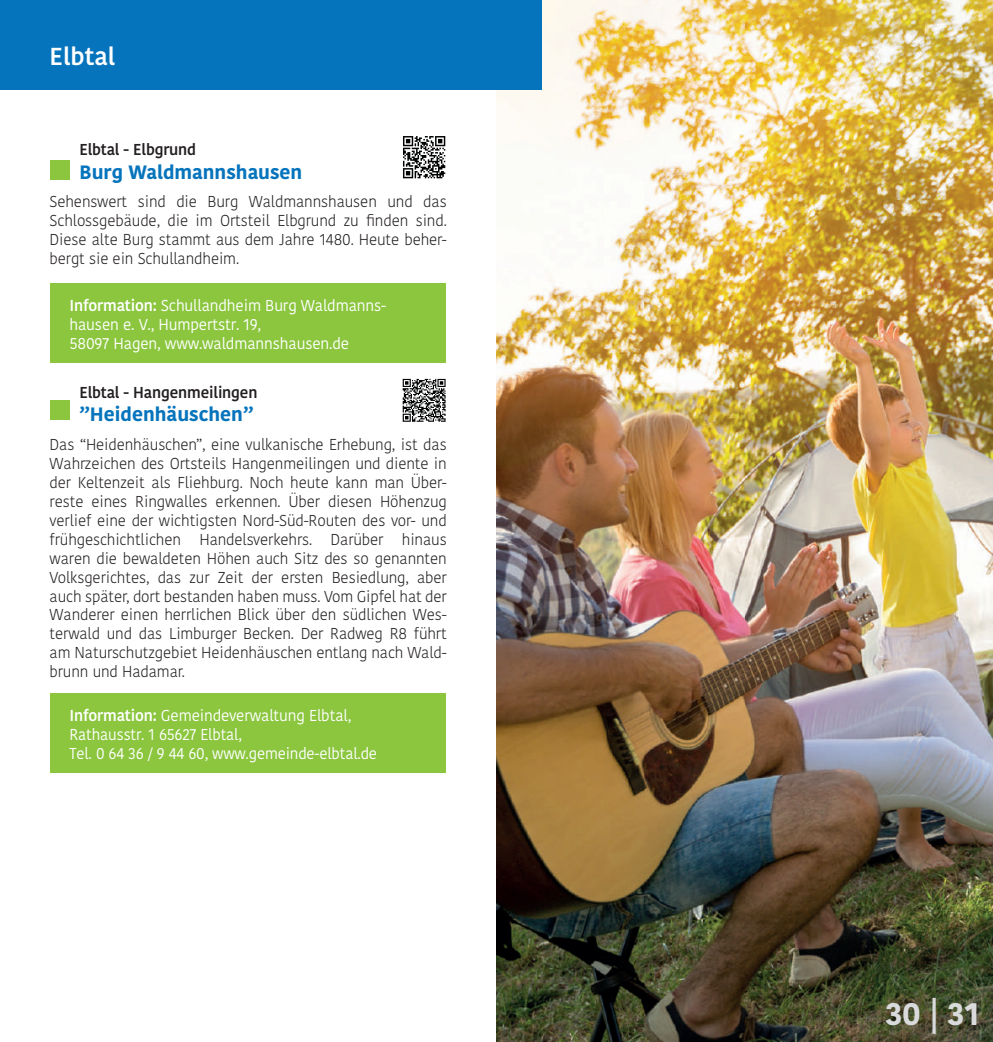
<style>
.page{position:relative;width:993px;height:1042px;background:#fff}
.page>*{position:absolute;margin:0;border:0;box-sizing:border-box;transform-origin:0 0}
.t1{font:700 31.5px "Kohinoor Bangla";color:#d9dadc}
.t2{font:600 24.5px "Kohinoor Bangla";color:#fff}
.t3{font:700 19.25px "Kohinoor Bangla";color:#0574bc}
.t4{font:300 15.75px/18.9px "Kohinoor Bangla";letter-spacing:-.01em;color:#231f20;text-align:justify}
.t5{font:15.75px/18.9px "Kohinoor Bangla";letter-spacing:-.01em;color:#fff}
.t6{font:600 15.75px "Kohinoor Bangla";letter-spacing:-.01em;color:#231f20}
.s1{font-weight:600}
</style>
<div class="page">
<img style="left:496px;top:0;width:496px;height:1042px">
<div style="left:0;top:0;width:541px;height:90px;background:#0574bc"></div>
<div style="left:50px;top:160px;width:19px;height:20px;background:#8bc63e"></div>
<div style="left:50px;top:400px;width:19px;height:20px;background:#8bc63e"></div>
<svg style="left:403px;top:136px;width:43px;height:43px"></svg>
<svg style="left:403px;top:136px;width:42px;height:42px"></svg>
<svg style="left:403px;top:378px;width:43px;height:44px"></svg>
<svg style="left:402px;top:379px;width:43px;height:43px"></svg>
<div style="left:50px;top:283px;width:395px;height:79px;background:#8bc63e"></div>
<div style="left:50px;top:693px;width:395px;height:79px;background:#8bc63e"></div>
<h2 class="t2" style="left:50px;top:36px;width:67px">Elbtal</h2>
<p class="t6" style="left:79px;top:137px;width:118px">Elbtal - Elbgrund</p>
<p class="t3" style="left:79px;top:155px;width:224px">Burg Waldmannshausen</p>
<p class="t4" style="left:50px;top:192px;width:398px">Sehenswert sind die Burg Waldmannshausen und das Schlossgebäude, die im Ortsteil Elbgrund zu finden sind.<br>Diese alte Burg stammt aus dem Jahre 1480. Heute beher&shy;bergt sie ein Schullandheim.</p>
<p class="t5" style="left:69px;top:296px;width:318px"><span class="s1">Information:</span> Schullandheim Burg Waldmanns&shy;hausen e. V., Humpertstr. 19,<br>58097 Hagen, www.waldmannshausen.de</p>
<p class="t6" style="left:79px;top:380px;width:179px">Elbtal - Hangenmeilingen</p>
<p class="t3" style="left:79px;top:398px;width:175px">”Heidenhäuschen”</p>
<p class="t4" style="left:50px;top:435px;width:398px">Das “Heidenhäuschen”, eine vulkanische Erhebung, ist das Wahrzeichen des Ortsteils Hangenmeilingen und diente in der Keltenzeit als Fliehburg. Noch heute kann man Über&shy;reste eines Ringwalles erkennen. Über diesen Höhenzug verlief eine der wichtigsten Nord-Süd-Routen des vor- und frühgeschichtlichen Handelsverkehrs. Darüber hinaus waren die bewaldeten Höhen auch Sitz des so genannten Volksgerichtes, das zur Zeit der ersten Besiedlung, aber auch später, dort bestanden haben muss. Vom Gipfel hat der Wanderer einen herrlichen Blick über den südlichen Wes&shy;terwald und das Limburger Becken. Der Radweg R8 führt am Naturschutzgebiet Heidenhäuschen entlang nach Wald&shy;brunn und Hadamar.</p>
<p class="t5" style="left:69px;top:706px;width:309px"><span class="s1">Information:</span> Gemeindeverwaltung Elbtal,<br>Rathausstr. 1 65627 Elbtal,<br>Tel. 0 64 36 / 9 44 60, www.gemeinde-elbtal.de</p>
<h1 class="t1" style="left:885px;top:986px;width:95px">30 | 31</h1>
</div>
